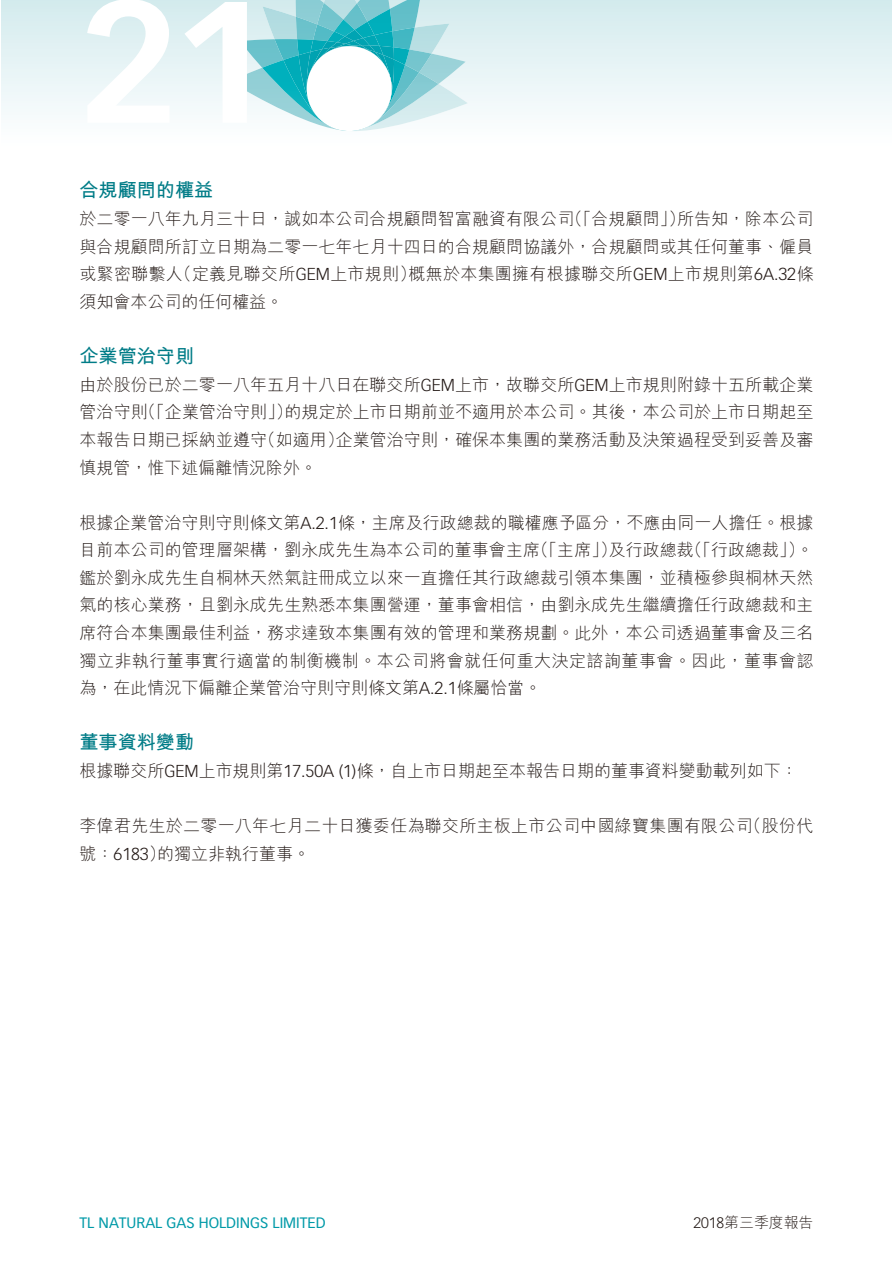
<style>
.page{position:relative;width:893px;height:1263px;background:#fff}
.page>*{position:absolute;margin:0;border:0;box-sizing:border-box;transform-origin:0 0}
.t1{font:700 169.8px "Vectora LT Std";color:#fff}
.t2{font:19.05px "M Hei HK Bold E Ten B5 H";color:#007c87}
.t3{font:16.95px/27.6px "M Hei HK Light E Ten B5 H";letter-spacing:.005em;color:#231916;text-align:justify}
.t4{font:14.85px "Vectora LT Std";color:#009aa8}
.t5{font:14.85px "M Hei HK Light E Ten B5 H";color:#231916}
.s1{font-family:"Vectora LT Std";font-weight:300}
</style>
<div class="page">
<svg style="left:1px;top:0;width:890px;height:112px"></svg>
<svg style="left:230px;top:0;width:238px;height:131px"></svg>
<h1 class="t1" style="left:80px;top:-18px;width:194px">21</h1>
<p class="t2" style="left:80px;top:183px;width:135px">合規顧問的權益</p>
<p class="t3" style="left:80px;top:207px;width:735px">於二零一八年九月三十日，誠如本公司合規顧問智富融資有限公司（「合規顧問」）所告知，除本公司與合規顧問所訂立日期為二零一七年七月十四日的合規顧問協議外，合規顧問或其任何董事、僱員或緊密聯繫人（定義見聯交所<span class="s1">GEM</span>上市規則）概無於本集團擁有根據聯交所<span class="s1">GEM</span>上市規則第<span class="s1">6A.32</span>條須知會本公司的任何權益。</p>
<p class="t2" style="left:80px;top:349px;width:116px">企業管治守則</p>
<p class="t3" style="left:80px;top:373px;width:735px">由於股份已於二零一八年五月十八日在聯交所<span class="s1">GEM</span>上市，故聯交所<span class="s1">GEM</span>上市規則附錄十五所載企業管治守則（「企業管治守則」）的規定於上市日期前並不適用於本公司。其後，本公司於上市日期起至本報告日期已採納並遵守（如適用）企業管治守則，確保本集團的業務活動及決策過程受到妥善及審慎規管，惟下述偏離情況除外。</p>
<p class="t3" style="left:80px;top:511px;width:735px">根據企業管治守則守則條文第<span class="s1">A.2.1</span>條，主席及行政總裁的職權應予區分，不應由同一人擔任。根據目前本公司的管理層架構，劉永成先生為本公司的董事會主席（「主席」）及行政總裁（「行政總裁」）。鑑於劉永成先生自桐林天然氣註冊成立以來一直擔任其行政總裁引領本集團，並積極參與桐林天然氣的核心業務，且劉永成先生熟悉本集團營運，董事會相信，由劉永成先生繼續擔任行政總裁和主席符合本集團最佳利益，務求達致本集團有效的管理和業務規劃。此外，本公司透過董事會及三名獨立非執行董事實行適當的制衡機制。本公司將會就任何重大決定諮詢董事會。因此，董事會認為，在此情況下偏離企業管治守則守則條文第<span class="s1">A.2.1</span>條屬恰當。</p>
<p class="t2" style="left:80px;top:735px;width:116px">董事資料變動</p>
<p class="t3" style="left:80px;top:759px;width:720px">根據聯交所<span class="s1">GEM</span>上市規則第<span class="s1">17.50A (1)</span>條，自上市日期起至本報告日期的董事資料變動載列如下：</p>
<p class="t3" style="left:80px;top:814px;width:735px">李偉君先生於二零一八年七月二十日獲委任為聯交所主板上市公司中國綠寶集團有限公司（股份代號：<span class="s1">6183</span>）的獨立非執行董事。</p>
<p class="t4" style="left:80px;top:1216px;width:248px">TL NATURAL GAS HOLDINGS LIMITED</p>
<p class="t5" style="left:693px;top:1217px;width:121px"><span class="s1">2018</span>第三季度報告</p>
</div>
